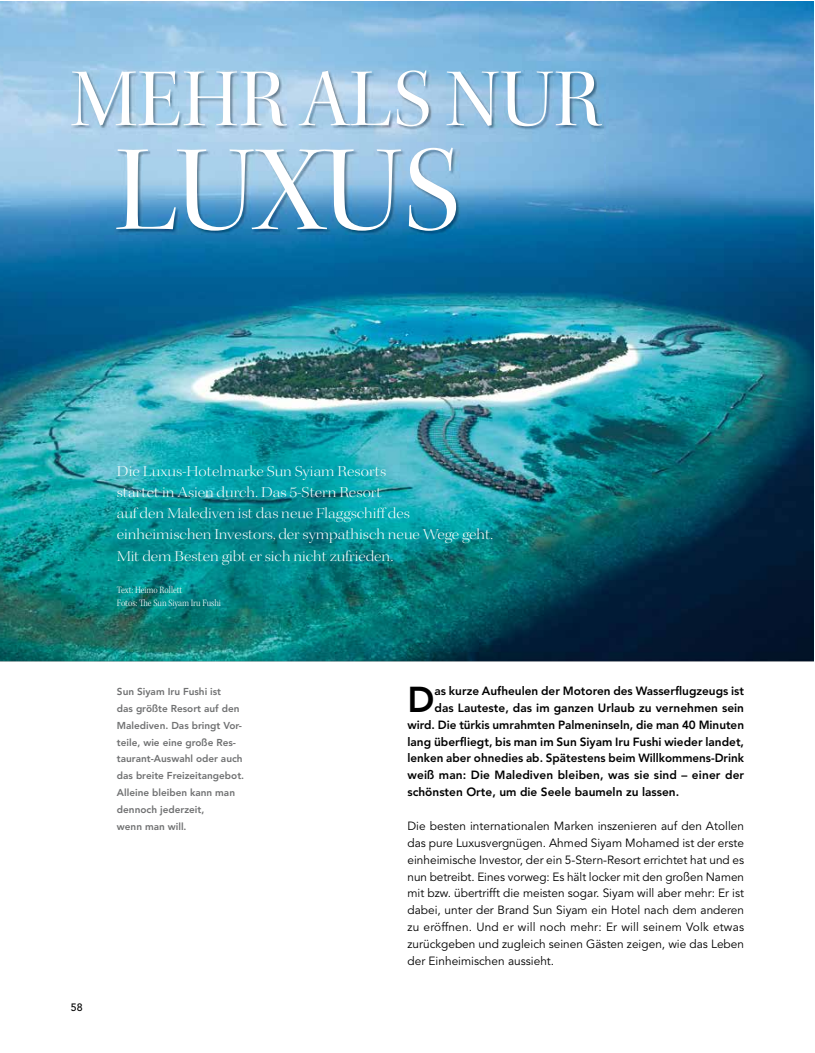
<style>
.page{position:relative;width:815px;height:1053px;background:#fff}
.page>*{position:absolute;margin:0;border:0;box-sizing:border-box;transform-origin:0 0}
.t1{font:123px "Kepler Std Disp";letter-spacing:-.01em;color:#fff}
.t2{font:83px "Kepler Std Disp";letter-spacing:.01em;color:#fff}
.t3{font:800 35.62px "Avenir LT Std";color:#000}
.t4{font:15px/21.2px "Kepler Std Light Ext Disp";color:#fff}
.t5{font:11.88px/16.9px "Avenir LT Std";color:#000;text-align:justify}
.t6{font:800 11.88px "Avenir LT Std";color:#000}
.t7{font:500 10.62px "Avenir LT Std";color:#000}
.t8{font:800 10px/16.9px "Avenir LT Std";color:#707172}
.t9{font:10px/13.8px "Kepler Std Light Scn Subh";color:#fff}
</style>
<div class="page">
<img style="left:0;top:1px;width:814px;height:660px">
<img style="left:72px;top:71px;width:534px;height:164px">
<h2 class="t2" style="left:70px;top:52px;width:532px">MEHR ALS NUR</h2>
<h1 class="t1" style="left:115px;top:121px;width:347px">LUXUS</h1>
<p class="t4" style="left:117px;top:461px;width:377px">Die Luxus-Hotelmarke Sun Syiam Resorts<br>startet in Asien durch. Das 5-Stern Resort<br>auf den Malediven ist das neue Flaggschiff des einheimischen Investors, der sympathisch neue Wege geht.<br>Mit dem Besten gibt er sich nicht zufrieden.</p>
<p class="t9" style="left:117px;top:583px;width:106px">Text: Heimo Rollett<br>Fotos: The Sun Siyam Iru Fushi</p>
<p class="t8" style="left:117px;top:683px;width:129px">Sun Siyam Iru Fushi ist<br>das größte Resort auf den<br>Malediven. Das bringt Vor&shy;teile, wie eine große Res&shy;taurant-Auswahl oder auch das breite Freizeitangebot.<br>Alleine bleiben kann man dennoch jederzeit,<br>wenn man will.</p>
<p class="t7" style="left:71px;top:1001px;width:13px">58</p>
<h3 class="t3" style="left:407px;top:678px;width:29px">D</h3>
<p class="t6" style="left:435px;top:683px;width:311px">as kurze Aufheulen der Motoren des Wasserflugzeugs ist</p>
<p class="t6" style="left:435px;top:700px;width:311px">das Lauteste, das im ganzen Urlaub zu vernehmen sein</p>
<p class="t6" style="left:407px;top:717px;width:338px">wird. Die türkis umrahmten Palmeninseln, die man 40 Minuten</p>
<p class="t6" style="left:407px;top:734px;width:338px">lang überfliegt, bis man im Sun Siyam Iru Fushi wieder landet,</p>
<p class="t6" style="left:407px;top:751px;width:338px">lenken aber ohnedies ab. Spätestens beim Willkommens-Drink</p>
<p class="t6" style="left:407px;top:768px;width:338px">weiß man: Die Malediven bleiben, was sie sind – einer der</p>
<p class="t6" style="left:407px;top:785px;width:273px">schönsten Orte, um die Seele baumeln zu lassen.</p>
<p class="t5" style="left:407px;top:817px;width:338px">Die besten internationalen Marken inszenieren auf den Atollen das pure Luxusvergnügen. Ahmed Siyam Mohamed ist der erste einheimische Investor, der ein 5-Stern-Resort errichtet hat und es nun betreibt. Eines vorweg: Es hält locker mit den großen Namen mit bzw. übertrifft die meisten sogar. Siyam will aber mehr: Er ist dabei, unter der Brand Sun Siyam ein Hotel nach dem anderen zu eröffnen. Und er will noch mehr: Er will seinem Volk etwas zurückgeben und zugleich seinen Gästen zeigen, wie das Leben der Einheimischen aussieht.</p>
</div>
